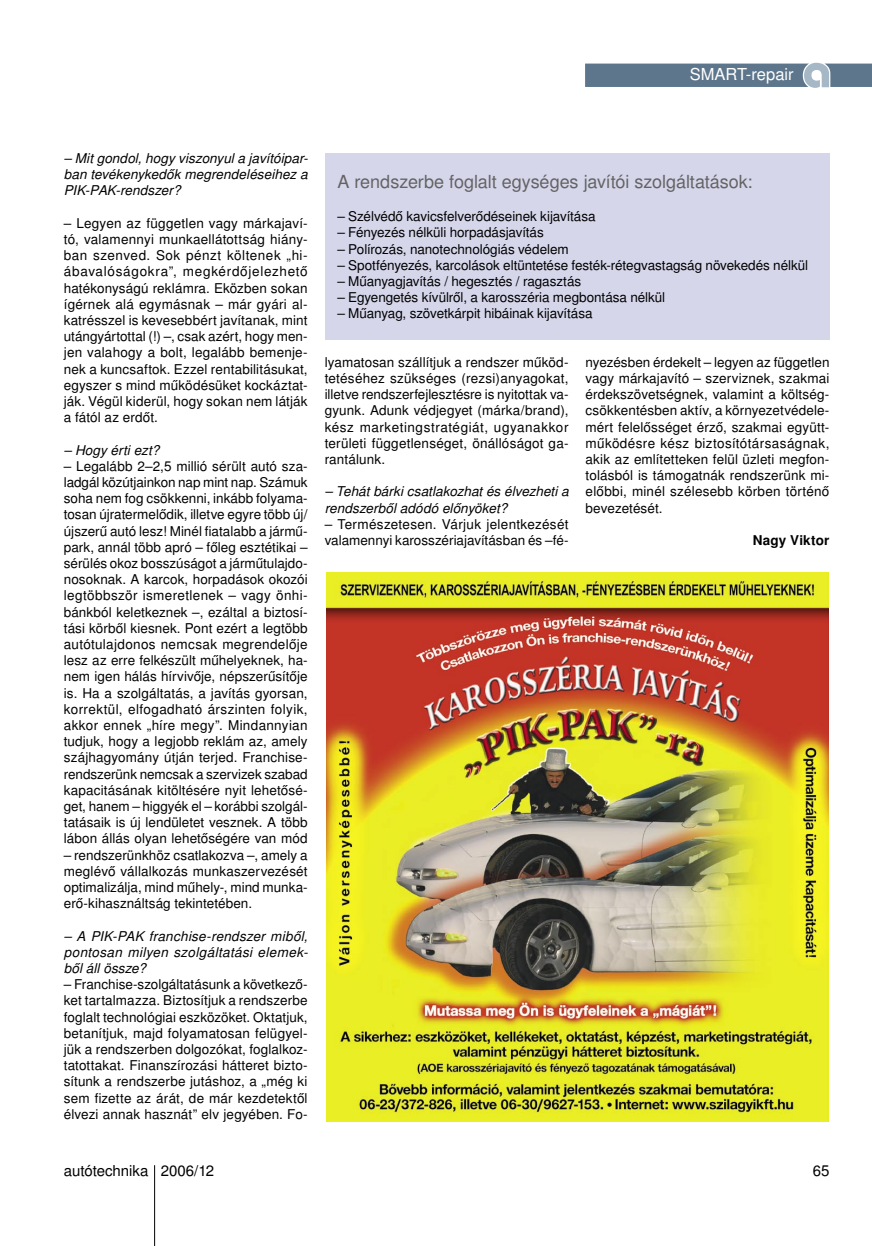
<style>
.page{position:relative;width:872px;height:1246px;background:#fff}
.page>*{position:absolute;margin:0;border:0;box-sizing:border-box;transform-origin:0 0}
.fejezet{font:18px "Nimbus Sans LOT";letter-spacing:-.005em;color:#636363}
.t1{font:16.5px "Nimbus Sans LOT";letter-spacing:-.005em;color:#fff}
.t2{font:15px "Nimbus Sans LOT";color:#000}
.szoveg_sorkizart{font:13.5px/16.2px "Nimbus Sans LOT";color:#000;text-align:justify}
.szoveg_sorkizart-2{font:italic 13.5px/16.2px "Nimbus Sans LOT";letter-spacing:.01em;color:#000;text-align:justify}
.szoveg_sorkizart-3{font:700 13.5px "Nimbus Sans LOT";letter-spacing:.015em;color:#000}
</style>
<div class="page">
<svg style="left:585px;top:63px;width:287px;height:25px;background:#6f8598"></svg>
<hr style="left:154px;top:1165px;width:1px;height:81px;background:#000">
<div style="left:325px;top:153px;width:504px;height:187px;background:#d5d6ea"></div>
<img style="left:326px;top:573px;width:502px;height:548px">
<p class="t1" style="left:690px;top:64px;width:105px">SMART-repair</p>
<p class="szoveg_sorkizart-2" style="left:64px;top:150px;width:246px">– Mit gondol, hogy viszonyul a javítóipar&shy;ban tevékenykedők megrendeléseihez a PIK-PAK-rendszer?</p>
<p class="szoveg_sorkizart" style="left:64px;top:215px;width:245px">– Legyen az független vagy márkajaví&shy;tó, valamennyi munkaellátottság hiány&shy;ban szenved. Sok pénzt költenek „hi&shy;ábavalóságokra”, megkérdőjelezhető hatékonyságú reklámra. Eközben sokan ígérnek alá egymásnak – már gyári al&shy;katrésszel is kevesebbért javítanak, mint utángyártottal (!) –, csak azért, hogy men&shy;jen valahogy a bolt, legalább bemenje&shy;nek a kuncsaftok. Ezzel rentabilitásukat, egyszer s mind működésüket kockáztat&shy;ják. Végül kiderül, hogy sokan nem látják a fától az erdőt.</p>
<p class="szoveg_sorkizart-2" style="left:64px;top:442px;width:97px">– Hogy érti ezt?</p>
<p class="szoveg_sorkizart" style="left:64px;top:458px;width:245px">– Legalább 2–2,5 millió sérült autó sza&shy;ladgál közútjainkon nap mint nap. Számuk soha nem fog csökkenni, inkább folyama&shy;tosan újratermelődik, illetve egyre több új/ újszerű autó lesz! Minél fiatalabb a jármű&shy;park, annál több apró – főleg esztétikai – sérülés okoz bosszúságot a járműtulajdo&shy;nosoknak. A karcok, horpadások okozói legtöbbször ismeretlenek – vagy önhi&shy;bánkból keletkeznek –, ezáltal a biztosí&shy;tási körből kiesnek. Pont ezért a legtöbb autótulajdonos nemcsak megrendelője lesz az erre felkészült műhelyeknek, ha&shy;nem igen hálás hírvivője, népszerűsítője is. Ha a szolgáltatás, a javítás gyorsan, korrektül, elfogadható árszinten folyik, akkor ennek „híre megy”. Mindannyian tudjuk, hogy a legjobb reklám az, amely szájhagyomány útján terjed. Franchise&shy;rendszerünk nemcsak a szervizek szabad kapacitásának kitöltésére nyit lehetősé&shy;get, hanem – higgyék el – korábbi szolgál&shy;tatásaik is új lendületet vesznek. A több lábon állás olyan lehetőségére van mód</p>
<p class="szoveg_sorkizart" style="left:64px;top:847px;width:245px">– rendszerünkhöz csatlakozva –, amely a meglévő vállalkozás munkaszervezését optimalizálja, mind műhely-, mind munka&shy;erő-kihasználtság tekintetében.</p>
<p class="szoveg_sorkizart-2" style="left:64px;top:928px;width:246px">– A PIK-PAK franchise-rendszer miből, pontosan milyen szolgáltatási elemek&shy;ből áll össze?</p>
<p class="szoveg_sorkizart" style="left:64px;top:977px;width:245px">– Franchise-szolgáltatásunk a következő&shy;ket tartalmazza. Biztosítjuk a rendszerbe foglalt technológiai eszközöket. Oktatjuk, betanítjuk, majd folyamatosan felügyel&shy;jük a rendszerben dolgozókat, foglalkoz&shy;tatottakat. Finanszírozási hátteret bizto&shy;sítunk a rendszerbe jutáshoz, a „még ki sem fizette az árát, de már kezdetektől élvezi annak hasznát” elv jegyében. Fo-</p>
<p class="fejezet" style="left:337px;top:171px;width:417px">A rendszerbe foglalt egységes javítói szolgáltatások:</p>
<p class="szoveg_sorkizart" style="left:337px;top:209px;width:260px">– Szélvédő kavicsfelverődéseinek kijavítása</p>
<p class="szoveg_sorkizart" style="left:337px;top:225px;width:208px">– Fényezés nélküli horpadásjavítás</p>
<p class="szoveg_sorkizart" style="left:337px;top:241px;width:233px">– Polírozás, nanotechnológiás védelem</p>
<p class="szoveg_sorkizart" style="left:337px;top:257px;width:472px">– Spotfényezés, karcolások eltüntetése festék-rétegvastagság növekedés nélkül</p>
<p class="szoveg_sorkizart" style="left:337px;top:273px;width:245px">– Műanyagjavítás / hegesztés / ragasztás</p>
<p class="szoveg_sorkizart" style="left:337px;top:290px;width:329px">– Egyengetés kívülről, a karosszéria megbontása nélkül</p>
<p class="szoveg_sorkizart" style="left:337px;top:306px;width:257px">– Műanyag, szövetkárpit hibáinak kijavítása</p>
<p class="szoveg_sorkizart" style="left:325px;top:354px;width:245px">lyamatosan szállítjuk a rendszer működ&shy;tetéséhez szükséges (rezsi)anyagokat, illetve rendszerfejlesztésre is nyitottak va&shy;gyunk. Adunk védjegyet (márka/brand), kész marketingstratégiát, ugyanakkor területi függetlenséget, önállóságot ga&shy;rantálunk.</p>
<p class="szoveg_sorkizart-2" style="left:325px;top:484px;width:245px">– Tehát bárki csatlakozhat és élvezheti a rendszerből adódó előnyöket?</p>
<p class="szoveg_sorkizart" style="left:325px;top:516px;width:245px">– Természetesen. Várjuk jelentkezését valamennyi karosszériajavításban és –fé-</p>
<p class="szoveg_sorkizart" style="left:585px;top:354px;width:245px">nyezésben érdekelt – legyen az független vagy márkajavító – szerviznek, szakmai érdekszövetségnek, valamint a költség&shy;csökkentésben aktív, a környezetvédele&shy;mért felelősséget érző, szakmai együtt&shy;működésre kész biztosítótársaságnak, akik az említetteken felül üzleti megfon&shy;tolásból is támogatnák rendszerünk mi&shy;előbbi, minél szélesebb körben történő bevezetését.</p>
<p class="szoveg_sorkizart-3" style="left:752px;top:532px;width:78px">Nagy Viktor</p>
<p class="t2" style="left:64px;top:1162px;width:152px">autótechnika 2006/12</p>
<p class="t2" style="left:812px;top:1162px;width:18px">65</p>
</div>
